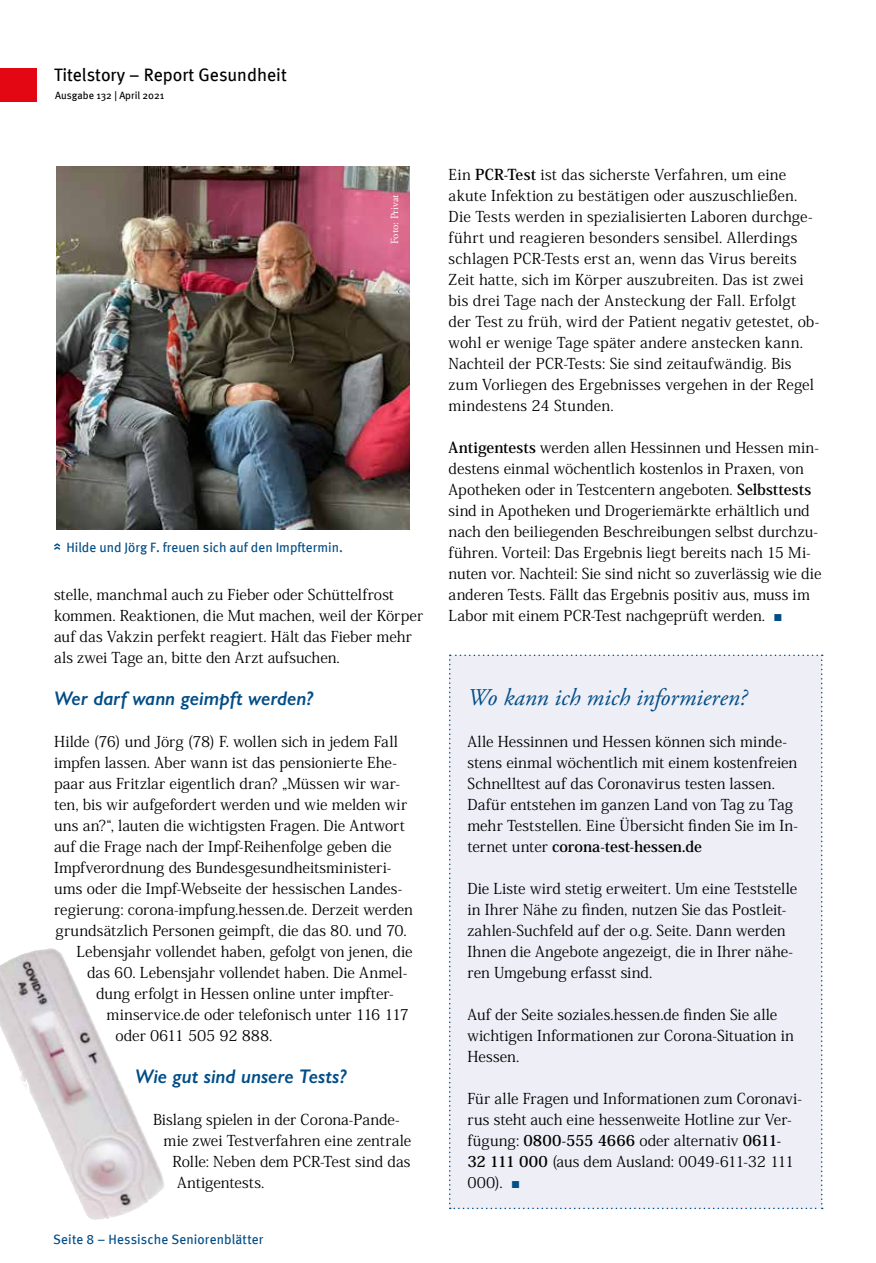
<style>
.page{position:relative;width:876px;height:1263px;background:#fff}
.page>*{position:absolute;margin:0;border:0;box-sizing:border-box;transform-origin:0 0}
.t1{font:italic 24px "Adobe Garamond Pro";color:#004d87}
.t2{font:italic 600 19.8px "Gill Sans";letter-spacing:-.005em;color:#004d87}
.t3{font:18px "Meta";color:#000}
.t4{font:15px/21px "Koz Min Pro";letter-spacing:.005em;color:#000}
.t5{font:13.5px "Meta";color:#004d87}
.t6{font:10.95px "Adobe Garamond Pro";color:#fff}
.t7{font:10.5px "Meta";color:#000}
.s1{font-weight:700}
.s2{font-family:"Arial";color:#004d87}
</style>
<div class="page">
<div style="left:449px;top:654px;width:374px;height:555px;background:#edeef6"></div>
<img style="left:0;top:951px;width:137px;height:269px">
<img style="left:56px;top:167px;width:354px;height:362px">
<svg style="left:54px;top:543px;width:6px;height:7px"></svg>
<div style="left:0;top:68px;width:37px;height:33px;background:#e30613"></div>
<p class="t3" style="left:54px;top:64px;width:234px">Titelstory – Report Gesundheit</p>
<p class="t7" style="left:55px;top:89px;width:111px">Ausgabe 132 | April 2021</p>
<p class="t6" style="left:388px;top:244px;width:51px;rotate:-90deg">Foto: Privat</p>
<p class="t5" style="left:66px;top:539px;width:278px">Hilde und Jörg F. freuen sich auf den Impftermin.</p>
<p class="t4" style="left:54px;top:583px;width:371px">stelle, manchmal auch zu Fieber oder Schüttelfrost kommen. Reaktionen, die Mut machen, weil der Körper auf das Vakzin perfekt reagiert. Hält das Fieber mehr als zwei Tage an, bitte den Arzt aufsuchen.</p>
<h2 class="t2" style="left:54px;top:686px;width:261px">Wer darf wann geimpft werden?</h2>
<p class="t4" style="left:54px;top:730px;width:345px">Hilde (76) und Jörg (78) F. wollen sich in jedem Fall</p>
<p class="t4" style="left:54px;top:751px;width:344px">impfen lassen. Aber wann ist das pensionierte Ehe-</p>
<p class="t4" style="left:54px;top:772px;width:348px">paar aus Fritzlar eigentlich dran? „Müssen wir war-</p>
<p class="t4" style="left:54px;top:793px;width:355px">ten, bis wir aufgefordert werden und wie melden wir</p>
<p class="t4" style="left:54px;top:814px;width:352px">uns an?“, lauten die wichtigsten Fragen. Die Antwort</p>
<p class="t4" style="left:54px;top:835px;width:339px">auf die Frage nach der Impf-Reihenfolge geben die</p>
<p class="t4" style="left:54px;top:856px;width:339px">Impfverordnung des Bundesgesundheitsministeri-</p>
<p class="t4" style="left:54px;top:877px;width:350px">ums oder die Impf-Webseite der hessischen Landes-</p>
<p class="t4" style="left:54px;top:898px;width:360px">regierung: corona-impfung.hessen.de. Derzeit werden</p>
<p class="t4" style="left:56px;top:919px;width:353px">grundsätzlich Personen geimpft, die das 80. und 70.</p>
<p class="t4" style="left:76px;top:940px;width:338px">Lebensjahr vollendet haben, gefolgt von jenen, die</p>
<p class="t4" style="left:87px;top:961px;width:322px">das 60. Lebensjahr vollendet haben. Die Anmel-</p>
<p class="t4" style="left:96px;top:982px;width:299px">dung erfolgt in Hessen online unter impfter-</p>
<p class="t4" style="left:107px;top:1003px;width:304px">minservice.de oder telefonisch unter 116 117</p>
<p class="t4" style="left:116px;top:1024px;width:159px">oder 0611 505 92 888.</p>
<h2 class="t2" style="left:135px;top:1064px;width:213px">Wie gut sind unsere Tests?</h2>
<p class="t4" style="left:153px;top:1108px;width:248px">Bislang spielen in der Corona-Pande-</p>
<p class="t4" style="left:164px;top:1129px;width:249px">mie zwei Testverfahren eine zentrale</p>
<p class="t4" style="left:172px;top:1150px;width:240px">Rolle: Neben dem PCR-Test sind das</p>
<p class="t4" style="left:177px;top:1171px;width:89px">Antigentests.</p>
<p class="t5" style="left:53px;top:1231px;width:212px">Seite 8 – Hessische Seniorenblätter</p>
<p class="t4" style="left:449px;top:163px;width:372px">Ein <span class="s1">PCR-Test</span> ist das sicherste Verfahren, um eine akute Infektion zu bestätigen oder auszuschließen.<br>Die Tests werden in spezialisierten Laboren durchge&shy;führt und reagieren besonders sensibel. Allerdings schlagen PCR-Tests erst an, wenn das Virus bereits Zeit hatte, sich im Körper auszubreiten. Das ist zwei bis drei Tage nach der Ansteckung der Fall. Erfolgt der Test zu früh, wird der Patient negativ getestet, ob&shy;wohl er wenige Tage später andere anstecken kann.<br>Nachteil der PCR-Tests: Sie sind zeitaufwändig. Bis zum Vorliegen des Ergebnisses vergehen in der Regel mindestens 24 Stunden.</p>
<p class="t4" style="left:449px;top:436px;width:374px"><span class="s1">Antigentests</span> werden allen Hessinnen und Hessen min&shy;destens einmal wöchentlich kostenlos in Praxen, von Apotheken oder in Testcentern angeboten. <span class="s1">Selbsttests </span>sind in Apotheken und Drogeriemärkte erhältlich und nach den beiliegenden Beschreibungen selbst durchzu&shy;führen. Vorteil: Das Ergebnis liegt bereits nach 15 Mi&shy;nuten vor. Nachteil: Sie sind nicht so zuverlässig wie die anderen Tests. Fällt das Ergebnis positiv aus, muss im Labor mit einem PCR-Test nachgeprüft werden. <span class="s2">■</span></p>
<h1 class="t1" style="left:467px;top:683px;width:281px">Wo kann ich mich informieren?</h1>
<p class="t4" style="left:467px;top:730px;width:332px">Alle Hessinnen und Hessen können sich minde&shy;stens einmal wöchentlich mit einem kostenfreien Schnelltest auf das Coronavirus testen lassen.<br>Dafür entstehen im ganzen Land von Tag zu Tag mehr Teststellen. Eine Übersicht finden Sie im In&shy;ternet unter <span class="s1">corona-test-hessen.de</span></p>
<p class="t4" style="left:467px;top:877px;width:331px">Die Liste wird stetig erweitert. Um eine Teststelle in Ihrer Nähe zu finden, nutzen Sie das Postleit&shy;zahlen-Suchfeld auf der o.g. Seite. Dann werden Ihnen die Angebote angezeigt, die in Ihrer nähe&shy;ren Umgebung erfasst sind.</p>
<p class="t4" style="left:467px;top:1003px;width:328px">Auf der Seite soziales.hessen.de finden Sie alle wichtigen Informationen zur Corona-Situation in<br>Hessen.</p>
<p class="t4" style="left:467px;top:1087px;width:336px">Für alle Fragen und Informationen zum Coronavi&shy;rus steht auch eine hessenweite Hotline zur Ver&shy;fügung: <span class="s1">0800-555 4666</span> oder alternativ <span class="s1">0611- 32 111 000</span> (aus dem Ausland: 0049-611-32 111<br>000). <span class="s2">■</span></p>
</div>
